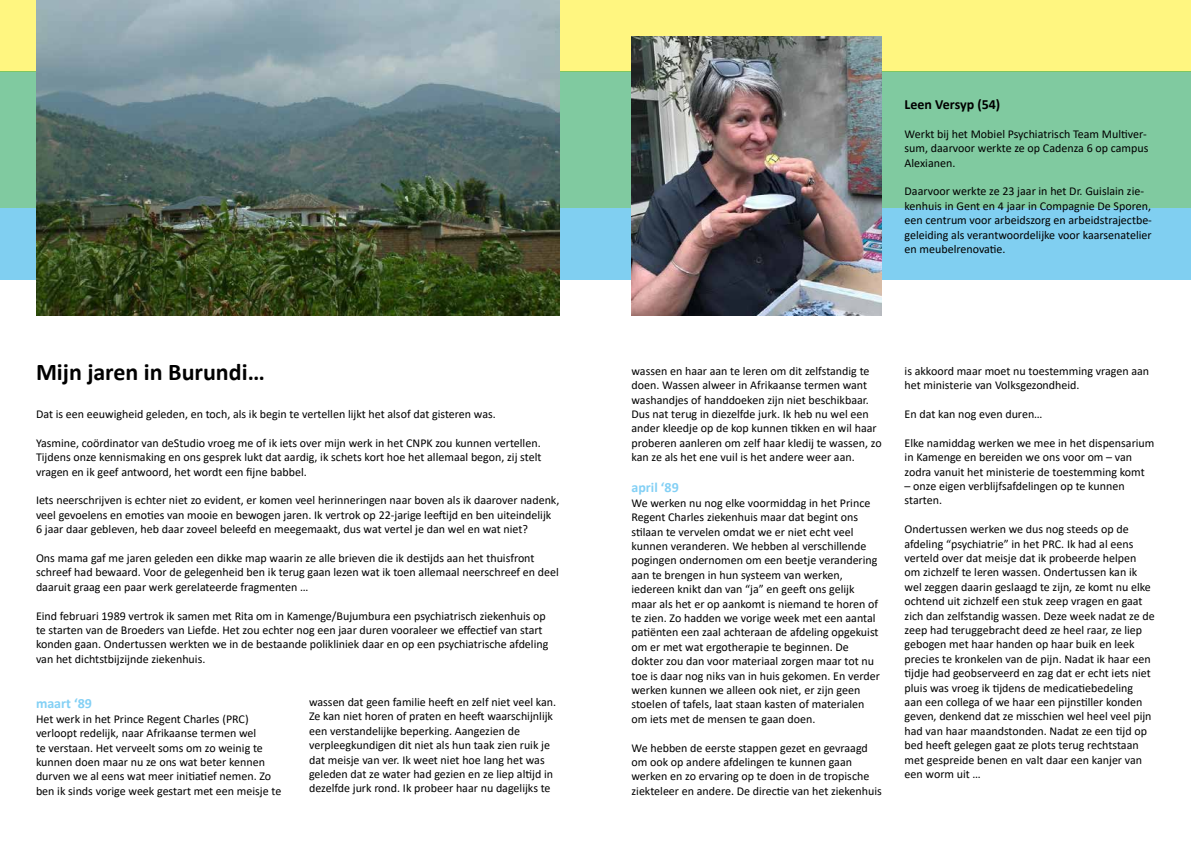
<style>
.page{position:relative;width:1191px;height:842px;background:#fff}
.page>*{position:absolute;margin:0;border:0;box-sizing:border-box;transform-origin:0 0}
.t1{font:700 24px "Calibri";color:#000}
.t2{font:700 14px "Calibri";color:#83d0f5}
.t3{font:700 14px "Calibri";color:#000}
.t4{font:12px/14.4px "Calibri";color:#000}
</style>
<div class="page">
<div style="left:0;top:0;width:1191px;height:72px;background:#fff680"></div>
<div style="left:0;top:208px;width:1191px;height:71px;background:#80cff1"></div>
<div style="left:0;top:72px;width:1191px;height:136px;background:#80caa0"></div>
<img style="left:631px;top:36px;width:251px;height:279px">
<img style="left:36px;top:0;width:523px;height:315px">
<h1 class="t1" style="left:36px;top:355px;width:230px">Mijn jaren in Burundi…</h1>
<p class="t4" style="left:36px;top:406px;width:461px">Dat is een eeuwigheid geleden, en toch, als ik begin te vertellen lijkt het alsof dat gisteren was.</p>
<p class="t4" style="left:36px;top:435px;width:507px;text-align:justify">Yasmine, coördinator van deStudio vroeg me of ik iets over mijn werk in het CNPK zou kunnen vertellen.<br>Tijdens onze kennismaking en ons gesprek lukt dat aardig, ik schets kort hoe het allemaal begon, zij stelt vragen en ik geef antwoord, het wordt een fijne babbel.</p>
<p class="t4" style="left:36px;top:493px;width:525px">Iets neerschrijven is echter niet zo evident, er komen veel herinneringen naar boven als ik daarover nadenk, veel gevoelens en emoties van mooie en bewogen jaren. Ik vertrok op 22-jarige leeftijd en ben uiteindelijk<br>6 jaar daar gebleven, heb daar zoveel beleefd en meegemaakt, dus wat vertel je dan wel en wat niet?</p>
<p class="t4" style="left:36px;top:550px;width:524px">Ons mama gaf me jaren geleden een dikke map waarin ze alle brieven die ik destijds aan het thuisfront schreef had bewaard. Voor de gelegenheid ben ik terug gaan lezen wat ik toen allemaal neerschreef en deel daaruit graag een paar werk gerelateerde fragmenten …</p>
<p class="t4" style="left:36px;top:608px;width:514px">Eind februari 1989 vertrok ik samen met Rita om in Kamenge/Bujumbura een psychiatrisch ziekenhuis op te starten van de Broeders van Liefde. Het zou echter nog een jaar duren vooraleer we effectief van start konden gaan. Ondertussen werkten we in de bestaande polikliniek daar en op een psychiatrische afdeling van het dichtstbijzijnde ziekenhuis.</p>
<p class="t2" style="left:36px;top:694px;width:58px">maart ‘89</p>
<p class="t4" style="left:36px;top:711px;width:247px">Het werk in het Prince Regent Charles (PRC) verloopt redelijk, naar Afrikaanse termen wel<br>te verstaan. Het verveelt soms om zo weinig te kunnen doen maar nu ze ons wat beter kennen durven we al eens wat meer initiatief nemen. Zo ben ik sinds vorige week gestart met een meisje te</p>
<p class="t4" style="left:309px;top:694px;width:248px">wassen dat geen familie heeft en zelf niet veel kan.<br>Ze kan niet horen of praten en heeft waarschijnlijk een verstandelijke beperking. Aangezien de verpleegkundigen dit niet als hun taak zien ruik je dat meisje van ver. Ik weet niet hoe lang het was geleden dat ze water had gezien en ze liep altijd in dezelfde jurk rond. Ik probeer haar nu dagelijks te</p>
<p class="t3" style="left:904px;top:94px;width:97px">Leen Versyp (54)</p>
<p class="t4" style="left:904px;top:126px;width:245px">Werkt bij het Mobiel Psychiatrisch Team Multiver&shy;sum, daarvoor werkte ze op Cadenza 6 op campus<br>Alexianen.</p>
<p class="t4" style="left:904px;top:184px;width:249px">Daarvoor werkte ze 23 jaar in het Dr. Guislain zie&shy;kenhuis in Gent en 4 jaar in Compagnie De Sporen, een centrum voor arbeidszorg en arbeidstrajectbe&shy;geleiding als verantwoordelijke voor kaarsenatelier en meubelrenovatie.</p>
<p class="t4" style="left:631px;top:363px;width:252px">wassen en haar aan te leren om dit zelfstandig te doen. Wassen alweer in Afrikaanse termen want washandjes of handdoeken zijn niet beschikbaar.<br>Dus nat terug in diezelfde jurk. Ik heb nu wel een ander kleedje op de kop kunnen tikken en wil haar proberen aanleren om zelf haar kledij te wassen, zo kan ze als het ene vuil is het andere weer aan.</p>
<p class="t2" style="left:631px;top:478px;width:49px">april ‘89</p>
<p class="t4" style="left:631px;top:495px;width:250px">We werken nu nog elke voormiddag in het Prince Regent Charles ziekenhuis maar dat begint ons stilaan te vervelen omdat we er niet echt veel kunnen veranderen. We hebben al verschillende pogingen ondernomen om een beetje verandering aan te brengen in hun systeem van werken, iedereen knikt dan van “ja” en geeft ons gelijk maar als het er op aankomt is niemand te horen of te zien. Zo hadden we vorige week met een aantal patiënten een zaal achteraan de afdeling opgekuist om er met wat ergotherapie te beginnen. De dokter zou dan voor materiaal zorgen maar tot nu toe is daar nog niks van in huis gekomen. En verder werken kunnen we alleen ook niet, er zijn geen stoelen of tafels, laat staan kasten of materialen om iets met de mensen te gaan doen.</p>
<p class="t4" style="left:631px;top:740px;width:252px">We hebben de eerste stappen gezet en gevraagd om ook op andere afdelingen te kunnen gaan werken en zo ervaring op te doen in de tropische ziekteleer en andere. De directie van het ziekenhuis</p>
<p class="t4" style="left:904px;top:363px;width:246px">is akkoord maar moet nu toestemming vragen aan het ministerie van Volksgezondheid.</p>
<p class="t4" style="left:904px;top:406px;width:139px">En dat kan nog even duren…</p>
<p class="t4" style="left:904px;top:435px;width:251px">Elke namiddag werken we mee in het dispensarium in Kamenge en bereiden we ons voor om – van zodra vanuit het ministerie de toestemming komt</p>
<p class="t4" style="left:904px;top:478px;width:222px">– onze eigen verblijfsafdelingen op te kunnen starten.</p>
<p class="t4" style="left:904px;top:522px;width:251px">Ondertussen werken we dus nog steeds op de afdeling “psychiatrie” in het PRC. Ik had al eens verteld over dat meisje dat ik probeerde helpen om zichzelf te leren wassen. Ondertussen kan ik wel zeggen daarin geslaagd te zijn, ze komt nu elke ochtend uit zichzelf een stuk zeep vragen en gaat zich dan zelfstandig wassen. Deze week nadat ze de zeep had teruggebracht deed ze heel raar, ze liep gebogen met haar handen op haar buik en leek precies te kronkelen van de pijn. Nadat ik haar een tijdje had geobserveerd en zag dat er echt iets niet pluis was vroeg ik tijdens de medicatiebedeling<br>aan een collega of we haar een pijnstiller konden geven, denkend dat ze misschien wel heel veel pijn had van haar maandstonden. Nadat ze een tijd op bed heeft gelegen gaat ze plots terug rechtstaan met gespreide benen en valt daar een kanjer van een worm uit …</p>
</div>
